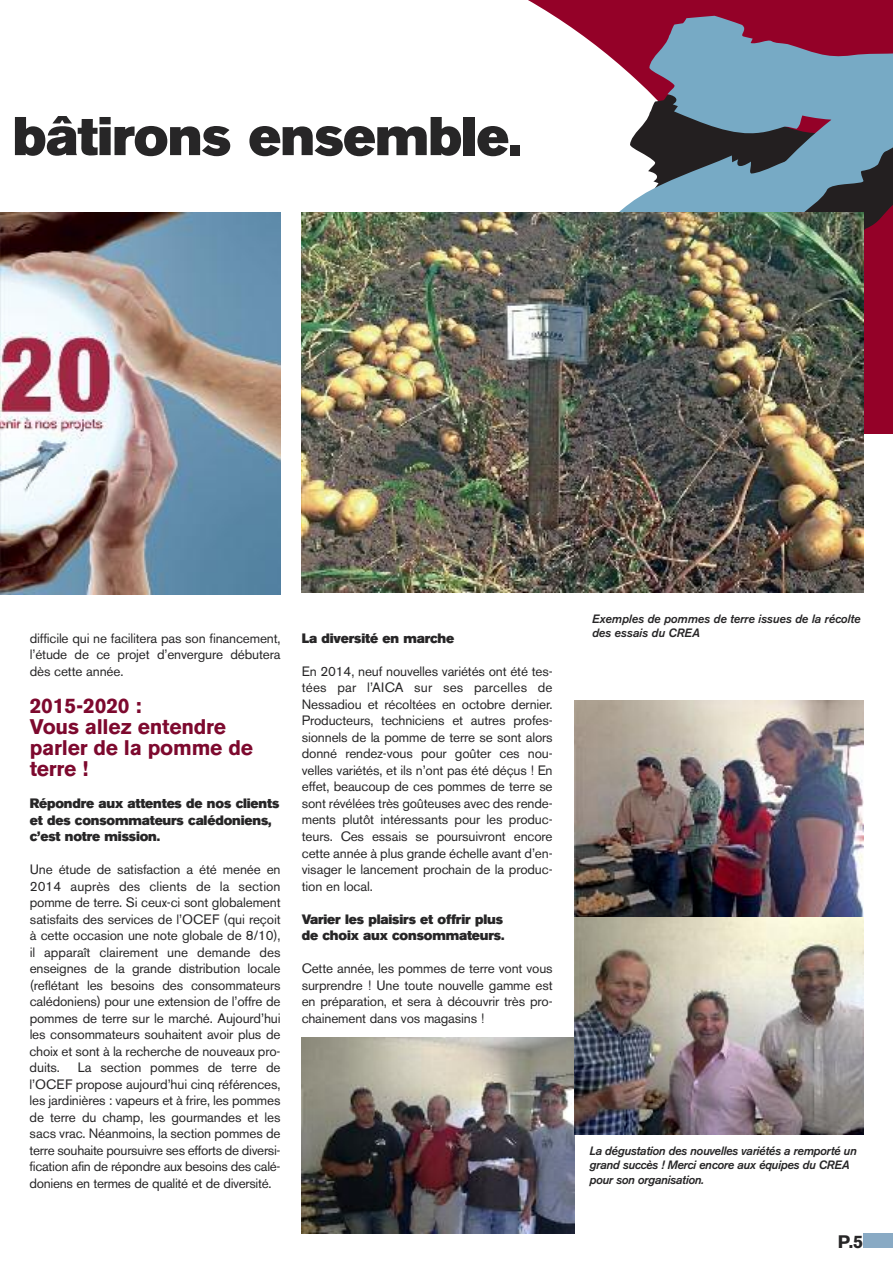
<style>
.page{position:relative;width:893px;height:1263px;background:#fff}
.page>*{position:absolute;margin:0;border:0;box-sizing:border-box;transform-origin:0 0}
.t1{font:54px "Akzidenz Grotesk BE Super";letter-spacing:-.015em;color:#272627}
.t2{font:700 21px/21px "Akzidenz Grotesk BE";letter-spacing:-.01em;color:#7d092e}
.t3{font:700 18px "Akzidenz Grotesk BE";color:#272627}
.t4{font:13.5px/16.5px "Akzidenz Grotesk BE";letter-spacing:-.01em;color:#272627;text-align:justify}
.t5{font:13.5px/16.5px "Akzidenz Grotesk BE Super";letter-spacing:-.015em;color:#272627}
.t6{font:italic 500 12px/14.4px "Akzidenz Grotesk BE";letter-spacing:-.03em;color:#272627}
.t7{font:italic 500 12px/14.4px "Akzidenz Grotesk BE";letter-spacing:-.01em;color:#272627}
</style>
<div class="page">
<svg style="left:540px;top:7px;width:353px;height:427px"></svg>
<svg style="left:591px;top:155px;width:211px;height:57px;fill:#77aac5"></svg>
<div style="left:434px;top:126px;width:157px;height:146px;background:#fff"></div>
<div style="left:863px;top:1233px;width:30px;height:15px;background:#89aac4"></div>
<img style="left:0;top:212px;width:281px;height:382px">
<img style="left:302px;top:212px;width:561px;height:380px">
<img style="left:302px;top:1037px;width:272px;height:196px">
<img style="left:574px;top:701px;width:289px;height:216px">
<img style="left:574px;top:917px;width:289px;height:218px">
<h1 class="t1" style="left:13px;top:115px;width:511px">bâtirons ensemble.</h1>
<p class="t4" style="left:30px;top:631px;width:252px">difficile qui ne facilitera pas son financement, l’étude de ce projet d’envergure débutera dès cette année.</p>
<h2 class="t2" style="left:30px;top:697px;width:225px">2015-2020 :<br>Vous allez entendre parler de la pomme de terre !</h2>
<p class="t5" style="left:30px;top:796px;width:251px">Répondre aux attentes de nos clients et des consommateurs calédoniens, c’est notre mission.</p>
<p class="t4" style="left:30px;top:862px;width:252px">Une étude de satisfaction a été menée en 2014 auprès des clients de la section pomme de terre. Si ceux-ci sont globalement satisfaits des services de l’OCEF (qui reçoit à cette occasion une note globale de 8/10), il apparaît clairement une demande des enseignes de la grande distribution locale (reflétant les besoins des consommateurs calédoniens) pour une extension de l’offre de pommes de terre sur le marché. Aujourd’hui les consommateurs souhaitent avoir plus de choix et sont à la recherche de nouveaux pro&shy;duits.</p>
<p class="t4" style="left:30px;top:1060px;width:252px;text-indent:48px">La section pommes de terre de l’OCEF propose aujourd’hui cinq références, les jardinières : vapeurs et à frire, les pommes de terre du champ, les gourmandes et les sacs vrac. Néanmoins, la section pommes de terre souhaite poursuivre ses efforts de diversi&shy;fication afin de répondre aux besoins des calé&shy;doniens en termes de qualité et de diversité.</p>
<p class="t5" style="left:302px;top:631px;width:154px">La diversité en marche</p>
<p class="t4" style="left:302px;top:664px;width:252px">En 2014, neuf nouvelles variétés ont été tes&shy;tées par l’AICA sur ses parcelles de Nessadiou et récoltées en octobre dernier.<br>Producteurs, techniciens et autres profes&shy;sionnels de la pomme de terre se sont alors donné rendez-vous pour goûter ces nou&shy;velles variétés, et ils n’ont pas été déçus ! En effet, beaucoup de ces pommes de terre se sont révélées très goûteuses avec des rende&shy;ments plutôt intéressants pour les produc&shy;teurs. Ces essais se poursuivront encore cette année à plus grande échelle avant d’en&shy;visager le lancement prochain de la produc&shy;tion en local.</p>
<p class="t5" style="left:302px;top:911px;width:204px">Varier les plaisirs et offrir plus de choix aux consommateurs.</p>
<p class="t4" style="left:302px;top:961px;width:252px">Cette année, les pommes de terre vont vous surprendre ! Une toute nouvelle gamme est en préparation, et sera à découvrir très pro&shy;chainement dans vos magasins !</p>
<p class="t7" style="left:592px;top:612px;width:270px">Exemples de pommes de terre issues de la récolte des essais du CREA</p>
<p class="t6" style="left:589px;top:1144px;width:269px">La dégustation des nouvelles variétés a remporté un grand succès ! Merci encore aux équipes du CREA pour son organisation.</p>
<h3 class="t3" style="left:838px;top:1234px;width:27px">P.5</h3>
</div>
